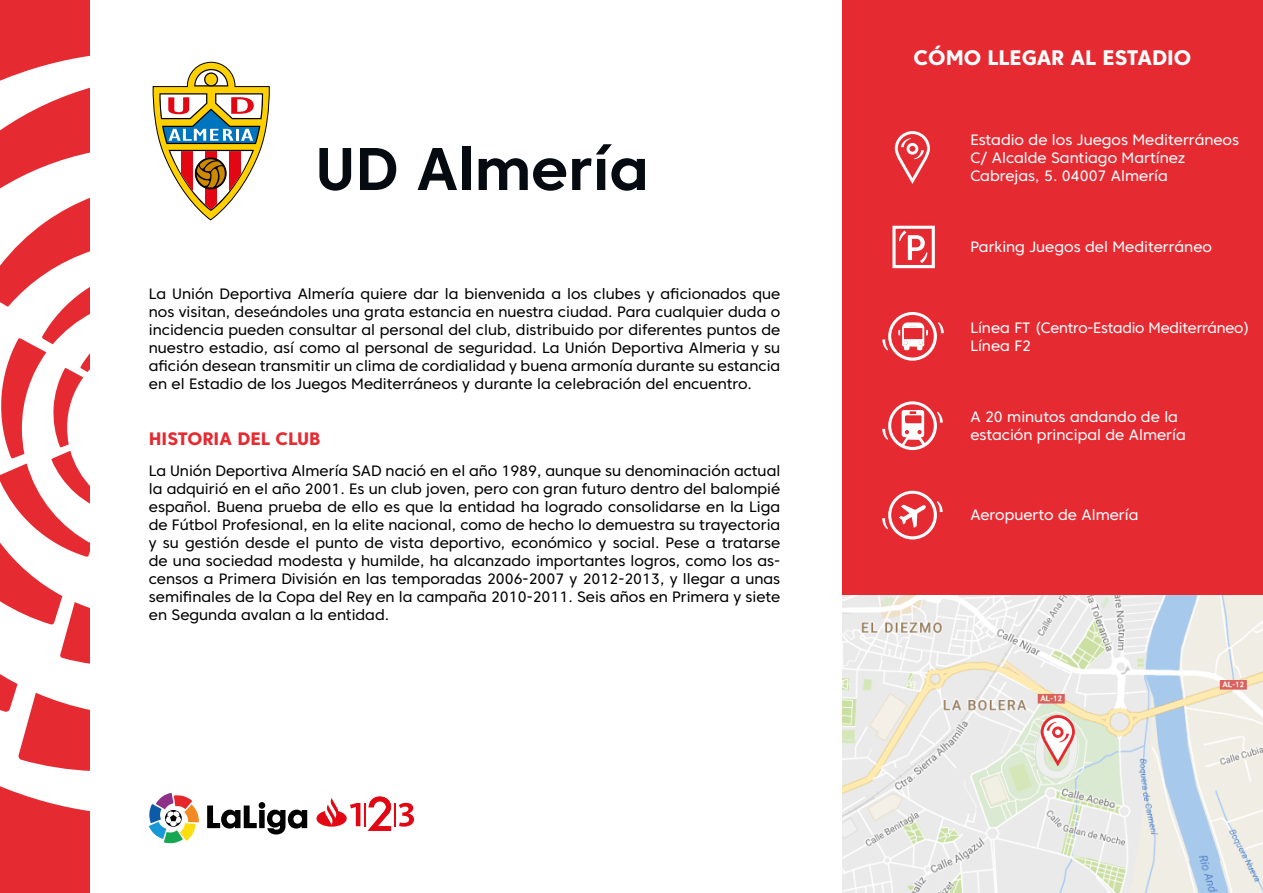
<style>
.page{position:relative;width:1263px;height:893px;background:#fff}
.page>*{position:absolute;margin:0;border:0;box-sizing:border-box;transform-origin:0 0}
.t1{font:700 60px "Core Sans C 65";color:#060a11}
.t2{font:800 21px "Core Sans C 75";color:#fff}
.t3{font:800 18px "Core Sans C 75";color:#e62a32}
.t4{font:15px/18px "Core Sans C 45";color:#000;text-align:justify}
.t5{font:15px/18px "Core Sans C 45";color:#fff}
</style>
<div class="page">
<div style="left:842px;top:0;width:421px;height:893px;background:#e62a32"></div>
<svg style="left:0;top:786px;width:89px;height:107px;background:#e9464d"></svg>
<svg style="left:0;top:0;width:89px;height:81px"></svg>
<svg style="left:0;top:674px;width:89px;height:97px"></svg>
<svg style="left:0;top:88px;width:89px;height:101px"></svg>
<svg style="left:0;top:198px;width:89px;height:466px"></svg>
<hr style="left:364px;top:803px;width:2px;height:23px;background:#e30613">
<svg style="left:368px;top:796px;width:46px;height:35px"></svg>
<svg style="left:316px;top:798px;width:44px;height:29px"></svg>
<svg style="left:207px;top:802px;width:100px;height:32px"></svg>
<svg style="left:149px;top:793px;width:50px;height:50px"></svg>
<svg style="left:152px;top:62px;width:118px;height:159px"></svg>
<svg style="left:204px;top:72px;width:14px;height:14px"></svg>
<div style="left:205px;top:74px;width:12px;height:11px;background:#ffd000;border-radius:50%"></div>
<img style="left:842px;top:595px;width:421px;height:298px">
<svg style="left:1041px;top:715px;width:34px;height:51px"></svg>
<svg style="left:895px;top:131px;width:35px;height:53px"></svg>
<svg style="left:892px;top:226px;width:43px;height:42px"></svg>
<svg style="left:882px;top:312px;width:62px;height:49px"></svg>
<svg style="left:882px;top:401px;width:61px;height:49px"></svg>
<svg style="left:882px;top:491px;width:61px;height:48px"></svg>
<h1 class="t1" style="left:315px;top:132px;width:335px">UD Almería</h1>
<p class="t4" style="left:149px;top:284px;width:633px">La Unión Deportiva Almería quiere dar la bienvenida a los clubes y aficionados que nos visitan, deseándoles una grata estancia en nuestra ciudad. Para cualquier duda o incidencia pueden consultar al personal del club, distribuido por diferentes puntos de nuestro estadio, así como al personal de seguridad. La Unión Deportiva Almeria y su afición desean transmitir un clima de cordialidad y buena armonía durante su estancia en el Estadio de los Juegos Mediterráneos y durante la celebración del encuentro.</p>
<p class="t3" style="left:149px;top:428px;width:173px">HISTORIA DEL CLUB</p>
<p class="t4" style="left:149px;top:461px;width:633px">La Unión Deportiva Almería SAD nació en el año 1989, aunque su denominación actual la adquirió en el año 2001. Es un club joven, pero con gran futuro dentro del balompié español. Buena prueba de ello es que la entidad ha logrado consolidarse en la Liga de Fútbol Profesional, en la elite nacional, como de hecho lo demuestra su trayectoria y su gestión desde el punto de vista deportivo, económico y social. Pese a tratarse de una sociedad modesta y humilde, ha alcanzado importantes logros, como los as&shy;censos a Primera División en las temporadas 2006-2007 y 2012-2013, y llegar a unas semifinales de la Copa del Rey en la campaña 2010-2011. Seis años en Primera y siete en Segunda avalan a la entidad.</p>
<h2 class="t2" style="left:913px;top:44px;width:279px">CÓMO LLEGAR AL ESTADIO</h2>
<p class="t5" style="left:970px;top:131px;width:270px">Estadio de los Juegos Mediterráneos<br>C/ Alcalde Santiago Martínez<br>Cabrejas, 5. 04007 Almería</p>
<p class="t5" style="left:970px;top:238px;width:243px">Parking Juegos del Mediterráneo</p>
<p class="t5" style="left:970px;top:318px;width:281px">Línea FT (Centro-Estadio Mediterráneo)<br>Línea F2</p>
<p class="t5" style="left:970px;top:408px;width:217px">A 20 minutos andando de la estación principal de Almería</p>
<p class="t5" style="left:970px;top:506px;width:170px">Aeropuerto de Almería</p>
</div>
